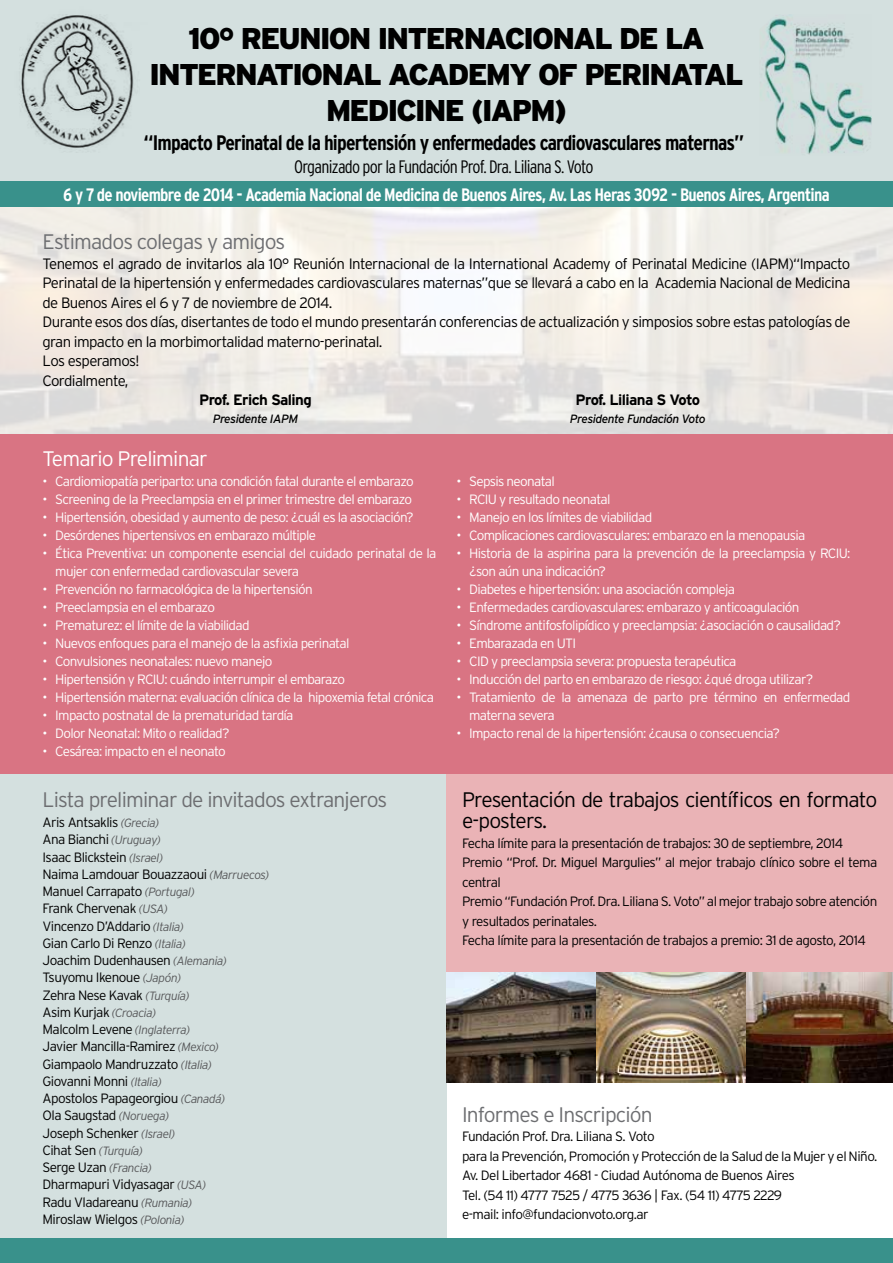
<style>
.page{position:relative;width:893px;height:1263px;background:#fff}
.page>*{position:absolute;margin:0;border:0;box-sizing:border-box;transform-origin:0 0}
.t1{font:900 30px/36px "Interstate";letter-spacing:-.06em;color:#000;text-align:center}
.t2{font:300 21px "Interstate";letter-spacing:-.04em;color:#6d6e71}
.t3{font:700 condensed 21px "Interstate";letter-spacing:-.04em;color:#000}
.t4{font:300 21px/21px "Interstate";letter-spacing:-.04em;color:#000}
.t5{font:300 21px "Interstate";letter-spacing:-.04em;color:#fff}
.t6{font:700 condensed 18px "Interstate";letter-spacing:-.04em;color:#fff}
.t7{font:300 condensed 18px "Interstate";letter-spacing:-.04em;color:#000}
.t8{font:300 15px/19.5px "Interstate";letter-spacing:-.04em;color:#000}
.t9{font:700 15px "Interstate";letter-spacing:-.04em;color:#000}
.t10{font:300 13.5px/18px "Interstate";letter-spacing:-.05em;color:#fff}
.t11{font:300 13.5px/17.2px "Interstate";letter-spacing:-.04em;color:#000}
.t12{font:italic 12px "Interstate";letter-spacing:-.04em;color:#000}
.t13{font:italic 300 12px "Interstate";letter-spacing:-.04em;color:#58595b}
.s1{font-style:italic;font-size:12px;color:#58595b}
.s2{font-style:normal;font-size:13.5px;color:#000}
</style>
<div class="page">
<div style="left:0;top:774px;width:446px;height:464px;background:#d4e0df"></div>
<div style="left:446px;top:774px;width:447px;height:198px;background:#eab3b6"></div>
<div style="left:0;top:0;width:893px;height:197px;background:#d4e0df"></div>
<img style="left:21px;top:14px;width:113px;height:134px">
<img style="left:764px;top:17px;width:108px;height:138px">
<div style="left:0;top:182px;width:893px;height:25px;background:#39918b"></div>
<img style="left:446px;top:972px;width:447px;height:111px">
<div style="left:0;top:435px;width:893px;height:339px;background:#d97483"></div>
<div style="left:0;top:1238px;width:893px;height:25px;background:#39918b"></div>
<h1 class="t1" style="left:149px;top:20px;width:596px">10° REUNION INTERNACIONAL DE LA<br>INTERNATIONAL ACADEMY OF PERINATAL<br>MEDICINE (IAPM)</h1>
<h2 class="t3" style="left:144px;top:130px;width:602px">“Impacto Perinatal de la hipertensión y enfermedades cardiovasculares maternas”</h2>
<h3 class="t7" style="left:294px;top:157px;width:301px">Organizado por la Fundación Prof. Dra. Liliana S. Voto</h3>
<h3 class="t6" style="left:63px;top:185px;width:768px">6 y 7 de noviembre de 2014 - Academia Nacional de Medicina de Buenos Aires, Av. Las Heras 3092 - Buenos Aires, Argentina</h3>
<h2 class="t2" style="left:43px;top:230px;width:244px">Estimados colegas y amigos</h2>
<p class="t8" style="left:43px;top:253px;width:809px">Tenemos el agrado de invitarlos ala 10° Reunión Internacional de la International Academy of Perinatal Medicine (IAPM)“Impacto Perinatal de la hipertensión y enfermedades cardiovasculares maternas”que se llevará a cabo en la Academia Nacional de Medicina de Buenos Aires el 6 y 7 de noviembre de 2014.<br>Durante esos dos días, disertantes de todo el mundo presentarán conferencias de actualización y simposios sobre estas patologías de gran impacto en la morbimortalidad materno-perinatal.<br>Los esperamos!<br>Cordialmente,</p>
<p class="t9" style="left:199px;top:391px;width:114px">Prof. Erich Saling</p>
<p class="t9" style="left:575px;top:391px;width:126px">Prof. Liliana S Voto</p>
<p class="t12" style="left:213px;top:412px;width:87px">Presidente IAPM</p>
<p class="t12" style="left:570px;top:412px;width:137px">Presidente Fundación Voto</p>
<h2 class="t5" style="left:43px;top:447px;width:167px">Temario Preliminar</h2>
<p class="t10" style="left:43px;top:472px;width:373px">• Cardiomiopatía periparto: una condición fatal durante el embarazo</p>
<p class="t10" style="left:43px;top:490px;width:371px">• Screening de la Preeclampsia en el primer trimestre del embarazo</p>
<p class="t10" style="left:43px;top:508px;width:373px">• Hipertensión, obesidad y aumento de peso: ¿cuál es la asociación?</p>
<p class="t10" style="left:43px;top:526px;width:275px">• Desórdenes hipertensivos en embarazo múltiple</p>
<p class="t10" style="left:55px;top:544px;width:383px;text-indent:-13px">• Ética Preventiva: un componente esencial del cuidado perinatal de la mujer con enfermedad cardiovascular severa</p>
<p class="t10" style="left:43px;top:580px;width:272px">• Prevención no farmacológica de la hipertensión</p>
<p class="t10" style="left:43px;top:598px;width:174px">• Preeclampsia en el embarazo</p>
<p class="t10" style="left:43px;top:616px;width:209px">• Prematurez: el límite de la viabilidad</p>
<p class="t10" style="left:43px;top:634px;width:308px">• Nuevos enfoques para el manejo de la asfixia perinatal</p>
<p class="t10" style="left:43px;top:652px;width:231px">• Convulsiones neonatales: nuevo manejo</p>
<p class="t10" style="left:43px;top:670px;width:304px">• Hipertensión y RCIU: cuándo interrumpir el embarazo</p>
<p class="t10" style="left:43px;top:688px;width:393px">• Hipertensión materna: evaluación clínica de la hipoxemia fetal crónica</p>
<p class="t10" style="left:43px;top:706px;width:252px">• Impacto postnatal de la prematuridad tardía</p>
<p class="t10" style="left:43px;top:724px;width:189px">• Dolor Neonatal: Mito o realidad?</p>
<p class="t10" style="left:43px;top:742px;width:185px">• Cesárea: impacto en el neonato</p>
<h2 class="t2" style="left:43px;top:788px;width:346px">Lista preliminar de invitados extranjeros</h2>
<p class="t11" style="left:43px;top:813px;width:228px">Aris Antsaklis <span class="s1">(Grecia)<br></span>Ana Bianchi <span class="s1">(Uruguay)<br></span>Isaac Blickstein <span class="s1">(Israel)<br></span>Naima Lamdouar Bouazzaoui <span class="s1">(Marruecos)<br></span>Manuel Carrapato <span class="s1">(Portugal)<br></span>Frank Chervenak <span class="s1">(USA)<br></span>Vincenzo D’Addario <span class="s1">(Italia)<br></span>Gian Carlo Di Renzo <span class="s1">(Italia)<br></span>Joachim Dudenhausen <span class="s1">(Alemania)<br></span>Tsuyomu Ikenoue <span class="s1">(Japón)<br></span>Zehra Nese Kavak <span class="s1">(Turquía)<br></span>Asim Kurjak <span class="s1">(Croacia)<br></span>Malcolm Levene <span class="s1">(Inglaterra)<br></span>Javier Mancilla-Ramirez <span class="s1">(Mexico)<br></span>Giampaolo Mandruzzato <span class="s1">(Italia)<br></span>Giovanni Monni <span class="s1">(Italia)<br></span>Apostolos Papageorgiou <span class="s1">(Canadá)<br></span>Ola Saugstad <span class="s1">(Noruega)<br></span>Joseph Schenker <span class="s1">(Israel)</span></p>
<p class="t13" style="left:43px;top:1144px;width:102px"><span class="s2">Cihat Sen</span> (Turquía)</p>
<p class="t11" style="left:43px;top:1158px;width:165px">Serge Uzan <span class="s1">(Francia)<br></span>Dharmapuri Vidyasagar <span class="s1">(USA)<br></span>Radu Vladareanu <span class="s1">(Rumania)<br></span>Miroslaw Wielgos <span class="s1">(Polonia)</span></p>
<p class="t10" style="left:456px;top:472px;width:100px">• Sepsis neonatal</p>
<p class="t10" style="left:456px;top:490px;width:156px">• RCIU y resultado neonatal</p>
<p class="t10" style="left:456px;top:508px;width:197px">• Manejo en los límites de viabilidad</p>
<p class="t10" style="left:456px;top:526px;width:350px">• Complicaciones cardiovasculares: embarazo en la menopausia</p>
<p class="t10" style="left:469px;top:544px;width:383px;text-indent:-13px">• Historia de la aspirina para la prevención de la preeclampsia y RCIU: ¿son aún una indicación?</p>
<p class="t10" style="left:456px;top:580px;width:280px">• Diabetes e hipertensión: una asociación compleja</p>
<p class="t10" style="left:456px;top:598px;width:345px">• Enfermedades cardiovasculares: embarazo y anticoagulación</p>
<p class="t10" style="left:456px;top:616px;width:386px">• Síndrome antifosfolipídico y preeclampsia: ¿asociación o causalidad?</p>
<p class="t10" style="left:456px;top:634px;width:121px">• Embarazada en UTI</p>
<p class="t10" style="left:456px;top:652px;width:282px">• CID y preeclampsia severa: propuesta terapéutica</p>
<p class="t10" style="left:456px;top:670px;width:358px">• Inducción del parto en embarazo de riesgo: ¿qué droga utilizar?</p>
<p class="t10" style="left:469px;top:688px;width:383px;text-indent:-13px">• Tratamiento de la amenaza de parto pre término en enfermedad materna severa</p>
<p class="t10" style="left:456px;top:724px;width:325px">• Impacto renal de la hipertensión: ¿causa o consecuencia?</p>
<h2 class="t4" style="left:462px;top:789px;width:417px">Presentación de trabajos científicos en formato e-posters.</h2>
<p class="t11" style="left:462px;top:833px;width:417px;line-height:19.5px">Fecha límite para la presentación de trabajos: 30 de septiembre, 2014<br>Premio “Prof. Dr. Miguel Margulies” al mejor trabajo clínico sobre el tema central<br>Premio “Fundación Prof. Dra. Liliana S. Voto” al mejor trabajo sobre atención y resultados perinatales.<br>Fecha límite para la presentación de trabajos a premio: 31 de agosto, 2014</p>
<h2 class="t2" style="left:462px;top:1102px;width:192px">Informes e Inscripción</h2>
<p class="t11" style="left:462px;top:1126px;width:417px;line-height:19.5px">Fundación Prof. Dra. Liliana S. Voto<br>para la Prevención, Promoción y Protección de la Salud de la Mujer y el Niño.<br>Av. Del Libertador 4681 - Ciudad Autónoma de Buenos Aires<br>Tel. (54 11) 4777 7525 / 4775 3636 | Fax. (54 11) 4775 2229<br>e-mail: info@fundacionvoto.org.ar</p>
</div>
